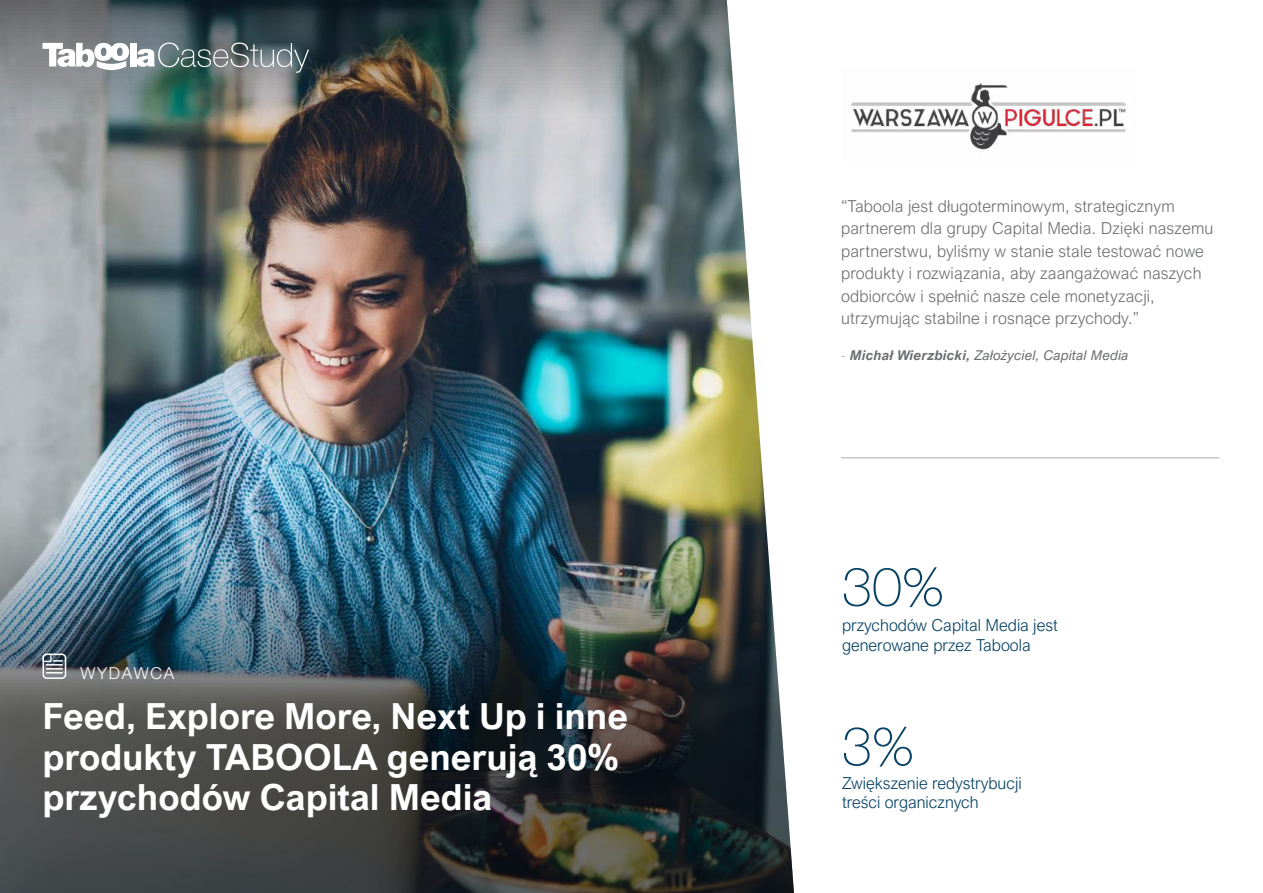
<style>
.page{position:relative;width:1263px;height:893px;background:#fff}
.page>*{position:absolute;margin:0;border:0;box-sizing:border-box;transform-origin:0 0}
.t1{font:100 54px "Helvetica Neue LT Std";color:#064163}
.t2{font:700 36px/40.5px "Arial Nova";color:#fff}
.t3{font:300 16.5px/22.5px "Arial Nova";letter-spacing:.01em;color:#6d6e71}
.t4{font:300 16.5px/19.8px "Arial Nova";color:#064163}
.t5{font:300 16.5px "Helvetica Neue LT Std";letter-spacing:.1em;color:#fff}
.t6{font:italic 13.5px "Arial Nova";letter-spacing:.02em;color:#6d6e71}
.s1{font-family:"Helvetica Neue LT Std";font-weight:100;font-style:normal}
.s2{font-weight:700}
</style>
<div class="page">
<img style="left:0;top:0;width:794px;height:893px">
<hr style="left:841px;top:457px;width:378px;height:1px;background:#000">
<img style="left:851px;top:83px;width:275px;height:67px">
<svg style="left:42px;top:653px;width:25px;height:27px"></svg>
<div style="left:130px;top:43px;width:6px;height:23px;background:#fff"></div>
<svg style="left:137px;top:43px;width:172px;height:30px;background:#738284"></svg>
<svg style="left:43px;top:43px;width:86px;height:27px"></svg>
<p class="t5" style="left:81px;top:663px;width:95px">WYDAWCA</p>
<h2 class="t2" style="left:43px;top:696px;width:587px">Feed, Explore More, Next Up i inne produkty TABOOLA generują 30% przychodów Capital Media</h2>
<p class="t3" style="left:841px;top:195px;width:374px">“Taboola jest długoterminowym, strategicznym partnerem dla grupy Capital Media. Dzięki naszemu partnerstwu, byliśmy w stanie stale testować nowe produkty i rozwiązania, aby zaangażować naszych odbiorców i spełnić nasze cele monetyzacji, utrzymując stabilne i rosnące przychody.”</p>
<p class="t6" style="left:841px;top:348px;width:289px"><span class="s1">-</span> <span class="s2">Michał Wierzbicki,</span> Założyciel, Capital Media</p>
<h1 class="t1" style="left:842px;top:556px;width:104px">30%</h1>
<p class="t4" style="left:842px;top:616px;width:217px">przychodów Capital Media jest generowane przez Taboola</p>
<h1 class="t1" style="left:842px;top:715px;width:74px">3%</h1>
<p class="t4" style="left:842px;top:773px;width:181px">Zwiększenie redystrybucji treści organicznych</p>
</div>
